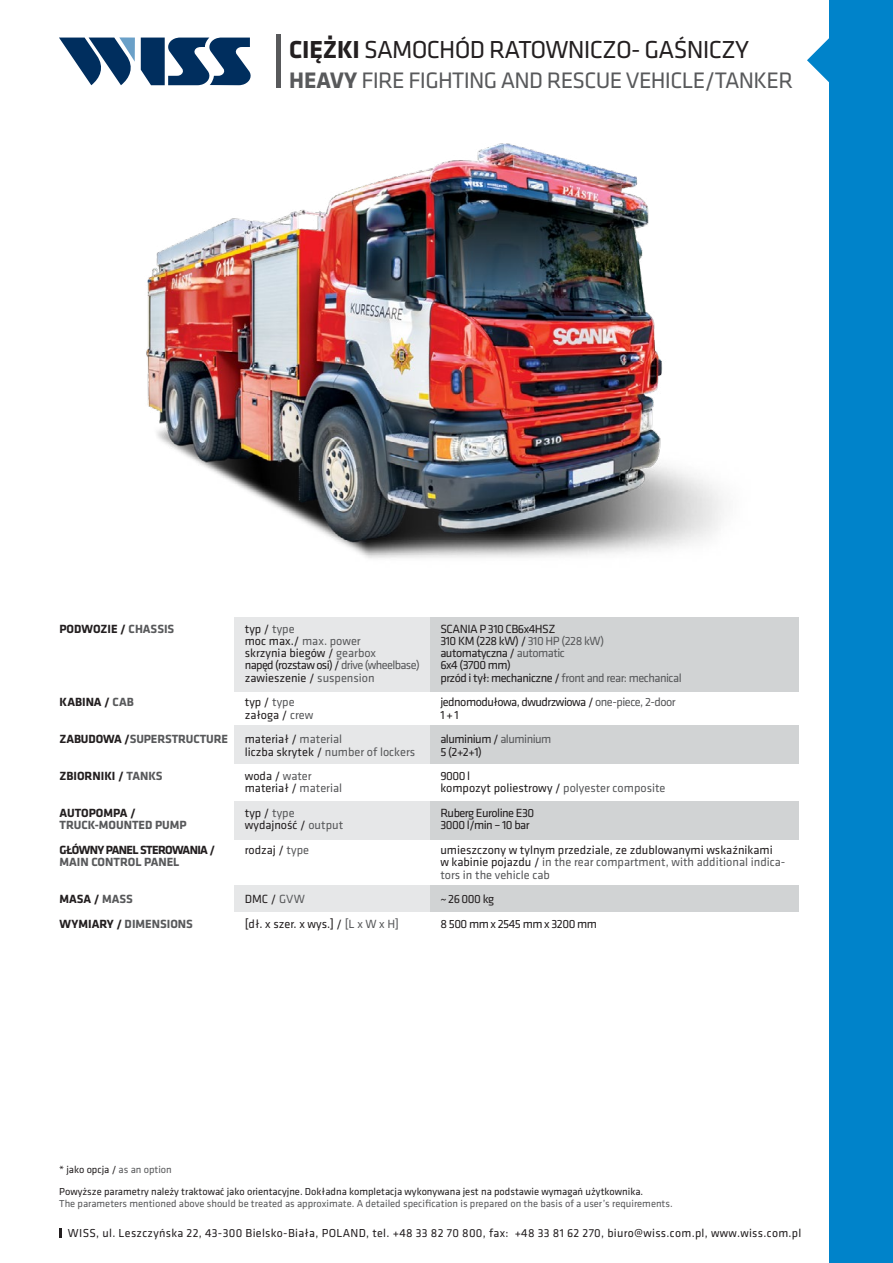
<style>
.page{position:relative;width:893px;height:1263px;background:#fff}
.page>*{position:absolute;margin:0;border:0;box-sizing:border-box;transform-origin:0 0}
.t1{font:25.5px "Klavika";letter-spacing:-.03em;color:#231f20}
.t2{font:23.25px "Klavika";letter-spacing:-.03em;color:#58595b}
.t3{font:12.3px/12.3px "Klavika";color:#231f20}
.t4{font:12.3px/12.3px "Klavika";letter-spacing:-.04em;color:#231f20}
.t5{font:700 12.3px/24.6px "Klavika";color:#58595b}
.t6{font:700 12.3px "Klavika";color:#231f20}
.t7{font:700 12.3px "Klavika";letter-spacing:-.05em;color:#231f20}
.t8{font:12px "Klavika";letter-spacing:.025em;color:#231f20}
.t9{font:10.5px/21.6px "Klavika";color:#231f20}
.t10{font:10.5px "Klavika";color:#58595b}
.s1{font-weight:700}
.s2{color:#58595b}
.s3{color:#231f20}
</style>
<div class="page">
<svg style="left:59px;top:1228px;width:3px;height:10px"></svg>
<img style="left:146px;top:143px;width:578px;height:416px">
<div style="left:234px;top:885px;width:255px;height:27px;background:#e6e7e8"></div>
<div style="left:430px;top:885px;width:369px;height:27px;background:#d1d3d4"></div>
<svg style="left:141px;top:38px;width:110px;height:47px"></svg>
<svg style="left:59px;top:37px;width:76px;height:48px"></svg>
<hr style="left:277px;top:34px;width:4px;height:54px;background:#58595b">
<div style="left:829px;top:0;width:64px;height:1263px;background:#0083ca"></div>
<svg style="left:807px;top:38px;width:22px;height:44px"></svg>
<div style="left:234px;top:617px;width:255px;height:75px;background:#e6e7e8"></div>
<div style="left:430px;top:617px;width:369px;height:75px;background:#d1d3d4"></div>
<div style="left:234px;top:725px;width:255px;height:39px;background:#e6e7e8"></div>
<div style="left:430px;top:725px;width:369px;height:39px;background:#d1d3d4"></div>
<div style="left:234px;top:801px;width:255px;height:39px;background:#e6e7e8"></div>
<div style="left:430px;top:801px;width:369px;height:39px;background:#d1d3d4"></div>
<h1 class="t1" style="left:289px;top:33px;width:461px"><span class="s1">CIĘŻKI</span> SAMOCHÓD RATOWNICZO- GAŚNICZY</h1>
<h2 class="t2" style="left:289px;top:66px;width:505px"><span class="s1">HEAVY</span> FIRE FIGHTING AND RESCUE VEHICLE/TANKER</h2>
<p class="t6" style="left:59px;top:620px;width:116px">PODWOZIE / <span class="s2">CHASSIS</span></p>
<p class="t6" style="left:59px;top:693px;width:76px">KABINA / <span class="s2">CAB</span></p>
<p class="t5" style="left:59px;top:726px;width:170px"><span class="s3">ZABUDOWA /</span>SUPERSTRUCTURE</p>
<p class="t6" style="left:59px;top:767px;width:105px">ZBIORNIKI / <span class="s2">TANKS</span></p>
<p class="t6" style="left:59px;top:804px;width:78px">AUTOPOMPA /</p>
<p class="t5" style="left:59px;top:812px;width:129px">TRUCK-MOUNTED PUMP</p>
<p class="t7" style="left:59px;top:841px;width:157px">GŁÓWNY PANEL STEROWANIA /</p>
<p class="t5" style="left:59px;top:849px;width:121px">MAIN CONTROL PANEL</p>
<p class="t5" style="left:59px;top:886px;width:135px"><span class="s3">MASA /</span> MASS<br><span class="s3">WYMIARY /</span> DIMENSIONS</p>
<p class="t3" style="left:245px;top:622px;width:176px">typ / <span class="s2">type<br></span>moc max./ <span class="s2">max. power<br></span>skrzynia biegów / <span class="s2">gearbox<br></span>napęd (rozstaw osi) / <span class="s2">drive (wheelbase) </span>zawieszenie / <span class="s2">suspension</span></p>
<p class="t3" style="left:245px;top:696px;width:70px">typ / <span class="s2">type </span>załoga / <span class="s2">crew</span></p>
<p class="t3" style="left:245px;top:733px;width:172px">materiał / <span class="s2">material<br></span>liczba skrytek / <span class="s2">number of lockers</span></p>
<p class="t3" style="left:245px;top:769px;width:99px">woda / <span class="s2">water </span>materiał / <span class="s2">material</span></p>
<p class="t3" style="left:245px;top:806px;width:100px">typ / <span class="s2">type </span>wydajność / <span class="s2">output</span></p>
<p class="t3" style="left:245px;top:843px;width:66px">rodzaj / <span class="s2">type</span></p>
<p class="t3" style="left:245px;top:886px;width:156px;line-height:24.6px">DMC / <span class="s2">GVW<br></span>[dł. x szer. x wys.] / <span class="s2">[L x W x H]</span></p>
<p class="t4" style="left:440px;top:622px;width:243px">SCANIA P 310 CB6x4HSZ<br>310 KM (228 kW) / <span class="s2">310 HP (228 kW)<br></span>automatyczna / <span class="s2">automatic<br></span>6x4 (3700 mm)<br>przód i tył: mechaniczne / <span class="s2">front and rear: mechanical</span></p>
<p class="t4" style="left:440px;top:696px;width:237px">jednomodułowa, dwudrzwiowa / <span class="s2">one-piece, 2-door<br></span>1 + 1</p>
<p class="t4" style="left:440px;top:733px;width:113px">aluminium / <span class="s2">aluminium<br></span>5 (2+2+1)</p>
<p class="t3" style="left:440px;top:769px;width:227px">9000 l<br>kompozyt poliestrowy / <span class="s2">polyester composite</span></p>
<p class="t4" style="left:440px;top:806px;width:95px">Ruberg Euroline E30<br>3000 l/min – 10 bar</p>
<p class="t3" style="left:440px;top:843px;width:346px">umieszczony w tylnym przedziale, ze zdublowanymi wskaźnikami<br>w kabinie pojazdu / <span class="s2">in the rear compartment, with additional indica&shy;tors in the vehicle cab</span></p>
<p class="t4" style="left:440px;top:886px;width:158px;line-height:24.6px">~ 26 000 kg<br>8 500 mm x 2545 mm x 3200 mm</p>
<p class="t9" style="left:59px;top:1158px;width:586px">* jako opcja / <span class="s2">as an option<br></span>Powyższe parametry należy traktować jako orientacyjne. Dokładna kompletacja wykonywana jest na podstawie wymagań użytkownika.</p>
<p class="t10" style="left:59px;top:1197px;width:615px">The parameters mentioned above should be treated as approximate. A detailed specification is prepared on the basis of a user’s requirements.</p>
<p class="t8" style="left:68px;top:1225px;width:735px">WISS, ul. Leszczyńska 22, 43-300 Bielsko-Biała, POLAND, tel. +48 33 82 70 800, fax: +48 33 81 62 270, biuro@wiss.com.pl, www.wiss.com.pl</p>
</div>
